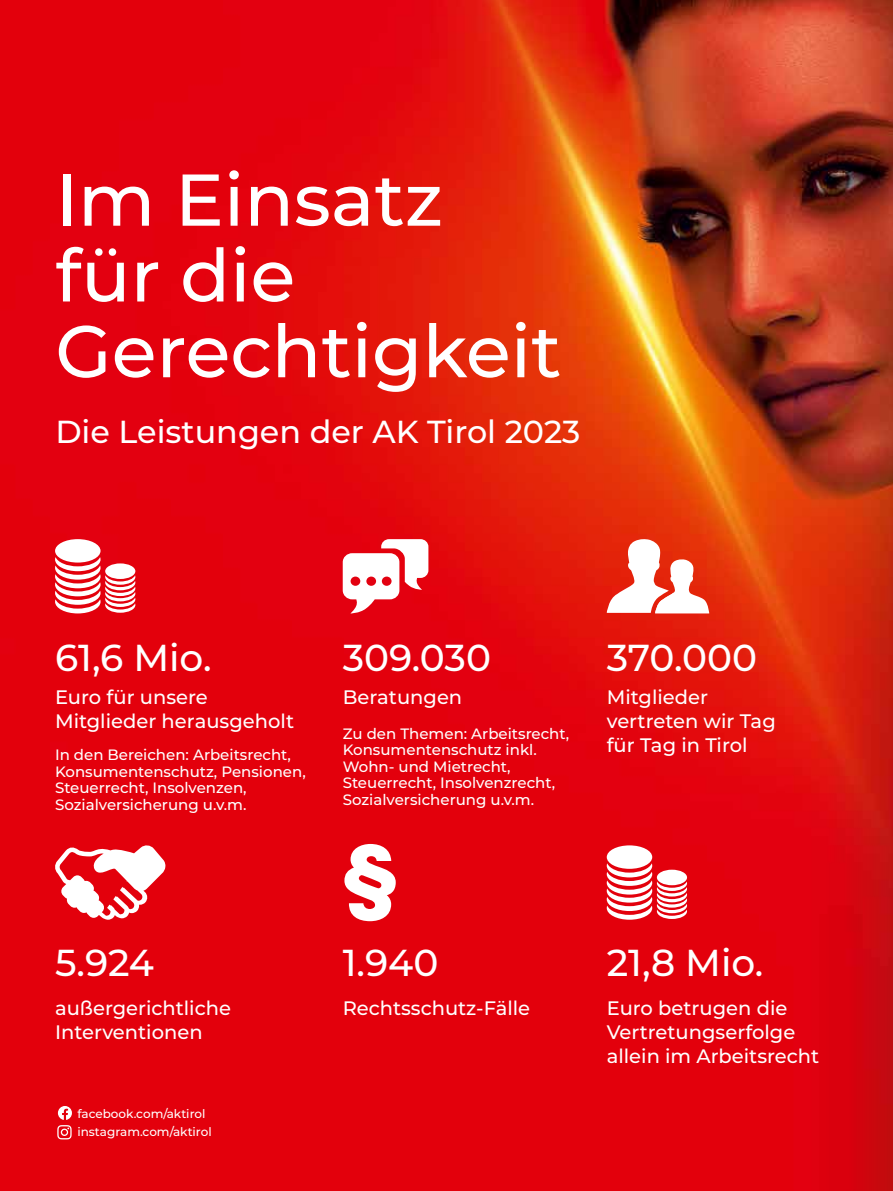
<style>
.page{position:relative;width:893px;height:1191px;background:#fff}
.page>*{position:absolute;margin:0;border:0;box-sizing:border-box;transform-origin:0 0}
.t1{font:900 84.75px "Helvetica Neue LT Std";color:#fff}
.t2{font:500 73.05px/75.8px "Montserrat";color:#fff}
.t3{font:500 37.5px "Montserrat";color:#fff}
.t4{font:500 31.8px "Montserrat";color:#fff}
.t5{font:500 19.5px/24px "Montserrat";color:#fff}
.t6{font:500 15px/16.5px "Montserrat";color:#fff}
.t7{font:500 12px/18px "Montserrat";color:#fff}
</style>
<div class="page">
<img style="left:0;top:0;width:893px;height:1191px">
<svg style="left:57px;top:1106px;width:15px;height:33px"></svg>
<div style="left:55px;top:539px;width:46px;height:23px;background:#fff;border-radius:50%"></div>
<svg style="left:55px;top:557px;width:80px;height:56px"></svg>
<svg style="left:54px;top:844px;width:112px;height:75px"></svg>
<svg style="left:343px;top:539px;width:85px;height:74px"></svg>
<svg style="left:607px;top:538px;width:102px;height:75px"></svg>
<div style="left:607px;top:845px;width:45px;height:24px;background:#fff;border-radius:50%"></div>
<svg style="left:607px;top:863px;width:80px;height:56px"></svg>
<h2 class="t2" style="left:55px;top:159px;width:508px">Im Einsatz für die<br>Gerechtigkeit</h2>
<h3 class="t4" style="left:55px;top:410px;width:527px">Die Leistungen der AK Tirol 2023</h3>
<h3 class="t3" style="left:55px;top:632px;width:158px">61,6 Mio.</h3>
<h3 class="t3" style="left:343px;top:632px;width:150px">309.030</h3>
<h3 class="t3" style="left:607px;top:632px;width:152px">370.000</h3>
<h3 class="t5" style="left:55px;top:684px;width:241px">Euro für unsere<br>Mitglieder herausgeholt</h3>
<p class="t6" style="left:55px;top:746px;width:252px">In den Bereichen: Arbeitsrecht,<br>Konsumentenschutz, Pensionen,<br>Steuerrecht, Insolvenzen,<br>Sozialversicherung u.v.m.</p>
<h3 class="t5" style="left:343px;top:684px;width:121px">Beratungen</h3>
<p class="t6" style="left:343px;top:724px;width:228px">Zu den Themen: Arbeitsrecht,<br>Konsumentenschutz inkl.<br>Wohn- und Mietrecht,<br>Steuerrecht, Insolvenzrecht,<br>Sozialversicherung u.v.m.</p>
<h3 class="t5" style="left:607px;top:684px;width:171px">Mitglieder vertreten wir Tag für Tag in Tirol</h3>
<h1 class="t1" style="left:342px;top:825px;width:58px">§</h1>
<h3 class="t3" style="left:55px;top:936px;width:100px">5.924</h3>
<h3 class="t3" style="left:343px;top:936px;width:97px">1.940</h3>
<h3 class="t3" style="left:607px;top:936px;width:158px">21,8 Mio.</h3>
<h3 class="t5" style="left:55px;top:995px;width:177px">außergerichtliche<br>Interventionen</h3>
<h3 class="t5" style="left:343px;top:995px;width:189px">Rechtsschutz-Fälle</h3>
<h3 class="t5" style="left:607px;top:995px;width:214px">Euro betrugen die<br>Vertretungserfolge allein im Arbeitsrecht</h3>
<p class="t7" style="left:77px;top:1104px;width:136px">facebook.com/aktirol instagram.com/aktirol</p>
</div>
